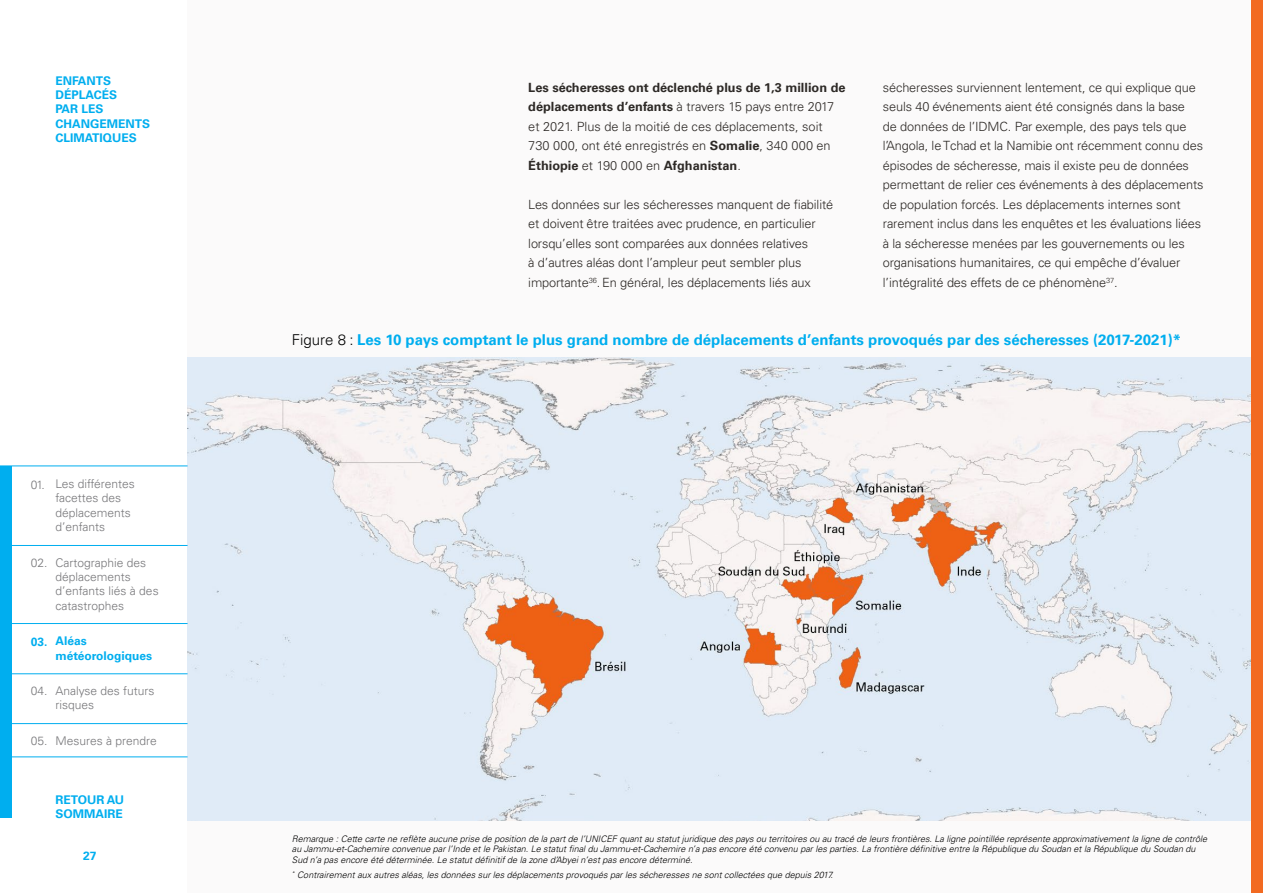
<style>
.page{position:relative;width:1263px;height:893px;background:#fff}
.page>*{position:absolute;margin:0;border:0;box-sizing:border-box;transform-origin:0 0}
.t1{font:700 15px "Univers LT Pro 65";color:#00aeef}
.t2{font:300 12.75px/19.5px "Univers LT Pro 45";letter-spacing:-.01em;color:#2d2926}
.t3{font:700 12.75px "Univers LT Pro 65";color:#2d2926}
.t4{font:300 12px/14.4px "Univers LT Pro 45";color:#77777a}
.t5{font:700 12px/14.4px "Univers LT Pro 65";color:#00aeef}
.t6{font:italic 300 9px/10.5px "Univers LT Pro 45";color:#000}
.s1{font-family:"Univers LT Pro 65";font-weight:700}
.s2{font-family:"Univers LT Pro 45";font-weight:300}
.s3{font-family:"Univers LT Pro 45";font-weight:300;color:#000}
</style>
<div class="page">
<div style="left:187px;top:0;width:1076px;height:893px;background:#fbfafa"></div>
<hr style="left:0;top:466px;width:188px;height:1px;background:#00aeef">
<hr style="left:0;top:545px;width:188px;height:1px;background:#00aeef">
<hr style="left:0;top:623px;width:188px;height:1px;background:#00aeef">
<hr style="left:0;top:673px;width:188px;height:1px;background:#00aeef">
<hr style="left:0;top:723px;width:188px;height:1px;background:#00aeef">
<div style="left:0;top:466px;width:12px;height:352px;background:#00aeef"></div>
<hr style="left:0;top:757px;width:188px;height:1px;background:#00aeef">
<img style="left:188px;top:358px;width:1063px;height:463px">
<div style="left:1251px;top:0;width:12px;height:893px;background:#f26a21"></div>
<p class="t5" style="left:56px;top:73px;width:96px">ENFANTS<br>DÉPLACÉS<br>PAR LES<br>CHANGEMENTS<br>CLIMATIQUES</p>
<p class="t4" style="left:31px;top:477px;width:16px">01.</p>
<p class="t4" style="left:31px;top:555px;width:18px">02.</p>
<p class="t5" style="left:31px;top:633px;width:18px">03.</p>
<p class="t4" style="left:31px;top:683px;width:18px">04.</p>
<p class="t4" style="left:31px;top:733px;width:18px">05.</p>
<p class="t4" style="left:56px;top:476px;width:81px">Les différentes facettes des déplacements d’enfants</p>
<p class="t4" style="left:56px;top:555px;width:105px">Cartographie des déplacements d’enfants liés à des catastrophes</p>
<p class="t5" style="left:56px;top:633px;width:98px">Aléas météorologiques</p>
<p class="t4" style="left:56px;top:683px;width:101px">Analyse des futurs risques</p>
<p class="t4" style="left:56px;top:733px;width:103px">Mesures à prendre</p>
<p class="t5" style="left:56px;top:791px;width:70px">RETOUR AU<br>SOMMAIRE</p>
<p class="t5" style="left:83px;top:848px;width:15px">27</p>
<p class="t3" style="left:528px;top:78px;width:319px">Les sécheresses ont déclenché plus de 1,3 million de</p>
<p class="t2" style="left:528px;top:97px;width:308px"><span class="s1">déplacements d’enfants</span> à travers 15 pays entre 2017 et 2021. Plus de la moitié de ces déplacements, soit<br>730 000, ont été enregistrés en <span class="s1">Somalie</span>, 340 000 en</p>
<p class="t3" style="left:528px;top:156px;width:214px">Éthiopie <span class="s2">et 190 000 en</span> Afghanistan<span class="s2">.</span></p>
<p class="t2" style="left:528px;top:194px;width:306px">Les données sur les sécheresses manquent de fiabilité et doivent être traitées avec prudence, en particulier lorsqu’elles sont comparées aux données relatives<br>à d’autres aléas dont l’ampleur peut sembler plus importante<sup>36</sup>. En général, les déplacements liés aux</p>
<p class="t2" style="left:883px;top:77px;width:322px">sécheresses surviennent lentement, ce qui explique que seuls 40 événements aient été consignés dans la base<br>de données de l’IDMC. Par exemple, des pays tels que l’Angola, le Tchad et la Namibie ont récemment connu des épisodes de sécheresse, mais il existe peu de données permettant de relier ces événements à des déplacements de population forcés. Les déplacements internes sont rarement inclus dans les enquêtes et les évaluations liées à la sécheresse menées par les gouvernements ou les organisations humanitaires, ce qui empêche d’évaluer l’intégralité des effets de ce phénomène<sup>37</sup>.</p>
<p class="t1" style="left:292px;top:329px;width:891px"><span class="s3">Figure 8 :</span> Les 10 pays comptant le plus grand nombre de déplacements d’enfants provoqués par des sécheresses (2017-2021)*</p>
<p class="t6" style="left:292px;top:833px;width:917px">Remarque : Cette carte ne reflète aucune prise de position de la part de l’UNICEF quant au statut juridique des pays ou territoires ou au tracé de leurs frontières. La ligne pointillée représente approximativement la ligne de contrôle au Jammu-et-Cachemire convenue par l’Inde et le Pakistan. Le statut final du Jammu-et-Cachemire n’a pas encore été convenu par les parties. La frontière définitive entre la République du Soudan et la République du Soudan du<br>Sud n’a pas encore été déterminée. Le statut définitif de la zone d’Abyei n’est pas encore déterminé.</p>
<p class="t6" style="left:292px;top:869px;width:543px"><sup>*</sup> Contrairement aux autres aléas, les données sur les déplacements provoqués par les sécheresses ne sont collectées que depuis 2017.</p>
</div>
